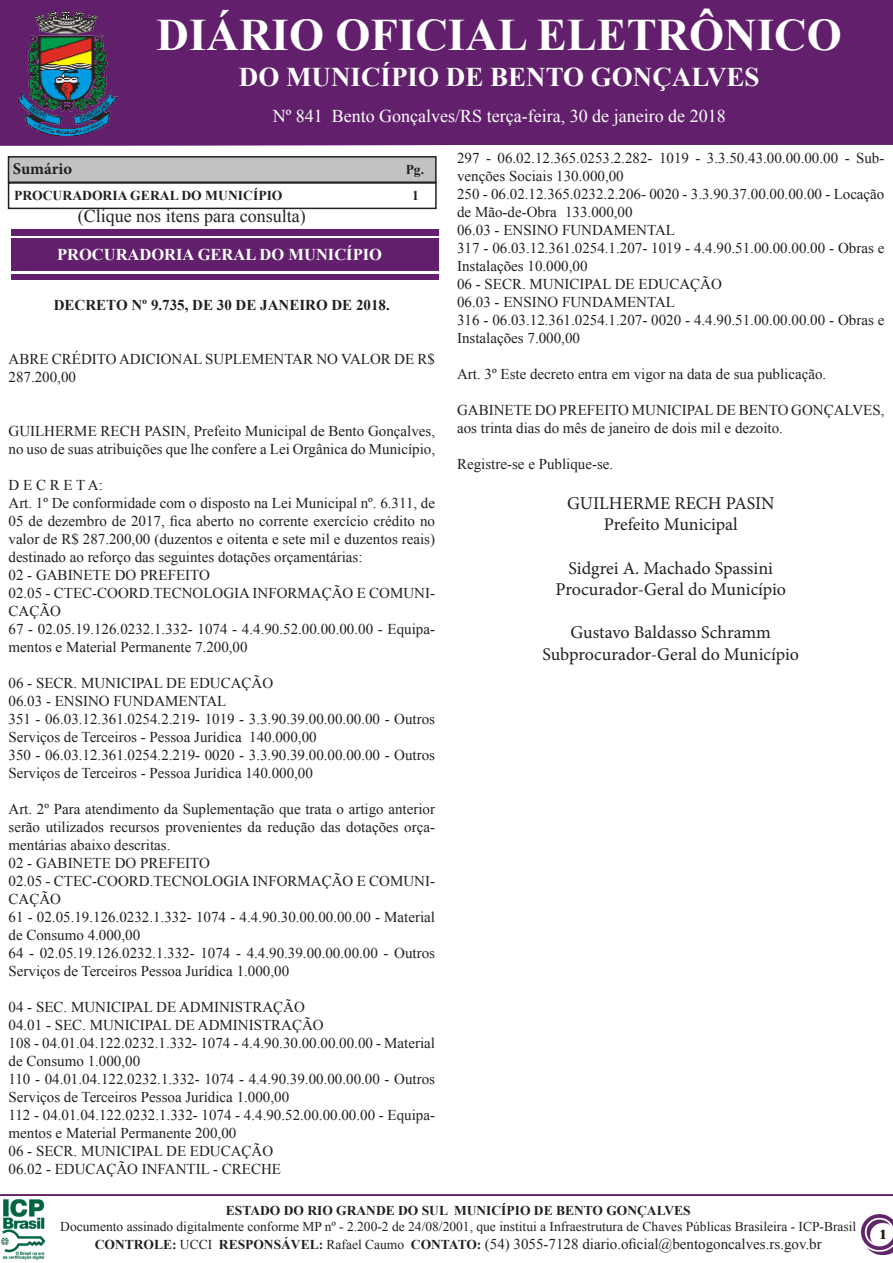
<style>
.page{position:relative;width:893px;height:1263px;background:#fff}
.page>*{position:absolute;margin:0;border:0;box-sizing:border-box;transform-origin:0 0}
.t1{font:700 45px "Times New Roman";color:#fff}
.t2{font:700 27px "Times New Roman";color:#fff}
.t3{font:18px "Times New Roman";color:#fff}
.t4{font:18px "Minion Pro";color:#231f20}
.t5{font:18px "Times New Roman";color:#231f20}
.t6{font:700 16.5px "Times New Roman";color:#fff}
.t7{font:700 16.5px "Minion Pro";color:#231f20}
.t8{font:15px/18px "Times New Roman";color:#231f20}
.t9{font:700 15px "Times New Roman";color:#231f20}
.t10{font:700 13.65px "Times New Roman";color:#231f20}
.t11{font:13.5px "Times New Roman";color:#231f20}
.t12{font:700 13.5px "Times New Roman";color:#231f20}
.s1{font-weight:700;font-size:13.5px}
.s2{font-size:13.5px}
</style>
<div class="page">
<img style="left:0;top:1199px;width:46px;height:61px">
<div style="left:9px;top:157px;width:427px;height:25px;background:#c1c2c4"></div>
<div style="left:8px;top:156px;width:429px;height:27px;border:2px solid #231f20"></div>
<div style="left:8px;top:182px;width:429px;height:27px;border:2px solid #231f20"></div>
<div style="left:12px;top:230px;width:427px;height:50px;background:#62206c"></div>
<hr style="left:12px;top:236px;width:427px;height:2px;background:#fff">
<hr style="left:0;top:271px;width:440px;height:2px;background:#fff">
<img style="left:862px;top:1214px;width:31px;height:41px">
<div style="left:0;top:0;width:893px;height:146px;background:#62206c"></div>
<hr style="left:0;top:1194px;width:893px;height:2px;background:#62206c">
<img style="left:18px;top:11px;width:100px;height:125px">
<p class="t1" style="left:157px;top:4px;width:687px">DIÁRIO OFICIAL ELETRÔNICO</p>
<p class="t2" style="left:239px;top:58px;width:522px">DO MUNICÍPIO DE BENTO GONÇALVES</p>
<p class="t3" style="left:273px;top:104px;width:454px">Nº 841 Bento Gonçalves/RS terça-feira, 30 de janeiro de 2018</p>
<p class="t3" style="left:265px;top:104px;width:469px">Nº 472 Bento Gonçalves/RS Quarta-feira, 10 de Agosto de 2016</p>
<p class="t3" style="left:270px;top:104px;width:226px">Nº 476 Bento Gonçalves/RS T</p>
<p class="t3" style="left:571px;top:104px;width:19px">16</p>
<p class="t3" style="left:614px;top:104px;width:115px">Agosto de 2016</p>
<p class="t7" style="left:13px;top:157px;width:61px">Sumário</p>
<p class="t12" style="left:406px;top:160px;width:20px">Pg.</p>
<p class="t10" style="left:14px;top:186px;width:270px">PROCURADORIA GERAL DO MUNICÍPIO</p>
<p class="t10" style="left:412px;top:186px;width:8px">1</p>
<p class="t5" style="left:78px;top:203px;width:229px">(Clique nos itens para consulta)</p>
<p class="t6" style="left:57px;top:243px;width:326px">PROCURADORIA GERAL DO MUNICÍPIO</p>
<p class="t9" style="left:54px;top:295px;width:337px">DECRETO Nº 9.735, DE 30 DE JANEIRO DE 2018.</p>
<p class="t8" style="left:9px;top:350px;width:428px">ABRE CRÉDITO ADICIONAL SUPLEMENTAR NO VALOR DE R$<br>287.200,00</p>
<p class="t8" style="left:9px;top:422px;width:428px">GUILHERME RECH PASIN, Prefeito Municipal de Bento Gonçalves, no uso de suas atribuições que lhe confere a Lei Orgânica do Município,</p>
<p class="t8" style="left:9px;top:476px;width:96px">D E C R E T A:</p>
<p class="t8" style="left:9px;top:494px;width:428px;text-align:justify">Art. 1º De conformidade com o disposto na Lei Municipal nº. 6.311, de 05 de dezembro de 2017, fica aberto no corrente exercício crédito no valor de R$ 287.200,00 (duzentos e oitenta e sete mil e duzentos reais) destinado ao reforço das seguintes dotações orçamentárias:</p>
<p class="t8" style="left:9px;top:566px;width:203px">02 - GABINETE DO PREFEITO</p>
<p class="t8" style="left:9px;top:584px;width:428px">02.05 - CTEC-COORD.TECNOLOGIA INFORMAÇÃO E COMUNI-<br>CAÇÃO</p>
<p class="t8" style="left:9px;top:620px;width:428px">67 - 02.05.19.126.0232.1.332- 1074 - 4.4.90.52.00.00.00.00 - Equipa&shy;mentos e Material Permanente 7.200,00</p>
<p class="t8" style="left:9px;top:674px;width:266px">06 - SECR. MUNICIPAL DE EDUCAÇÃO</p>
<p class="t8" style="left:9px;top:692px;width:219px">06.03 - ENSINO FUNDAMENTAL</p>
<p class="t8" style="left:9px;top:710px;width:428px">351 - 06.03.12.361.0254.2.219- 1019 - 3.3.90.39.00.00.00.00 - Outros<br>Serviços de Terceiros - Pessoa Jurídica 140.000,00</p>
<p class="t8" style="left:9px;top:746px;width:428px">350 - 06.03.12.361.0254.2.219- 0020 - 3.3.90.39.00.00.00.00 - Outros<br>Serviços de Terceiros - Pessoa Jurídica 140.000,00</p>
<p class="t8" style="left:9px;top:800px;width:428px;text-align:justify">Art. 2º Para atendimento da Suplementação que trata o artigo anterior serão utilizados recursos provenientes da redução das dotações orça&shy;mentárias abaixo descritas.</p>
<p class="t8" style="left:9px;top:854px;width:203px">02 - GABINETE DO PREFEITO</p>
<p class="t8" style="left:9px;top:872px;width:428px">02.05 - CTEC-COORD.TECNOLOGIA INFORMAÇÃO E COMUNI-<br>CAÇÃO</p>
<p class="t8" style="left:9px;top:908px;width:428px">61 - 02.05.19.126.0232.1.332- 1074 - 4.4.90.30.00.00.00.00 - Material de Consumo 4.000,00</p>
<p class="t8" style="left:9px;top:944px;width:428px">64 - 02.05.19.126.0232.1.332- 1074 - 4.4.90.39.00.00.00.00 - Outros<br>Serviços de Terceiros Pessoa Jurídica 1.000,00</p>
<p class="t8" style="left:9px;top:998px;width:298px">04 - SEC. MUNICIPAL DE ADMINISTRAÇÃO</p>
<p class="t8" style="left:9px;top:1016px;width:317px">04.01 - SEC. MUNICIPAL DE ADMINISTRAÇÃO</p>
<p class="t8" style="left:9px;top:1034px;width:428px">108 - 04.01.04.122.0232.1.332- 1074 - 4.4.90.30.00.00.00.00 - Material de Consumo 1.000,00</p>
<p class="t8" style="left:9px;top:1070px;width:428px">110 - 04.01.04.122.0232.1.332- 1074 - 4.4.90.39.00.00.00.00 - Outros<br>Serviços de Terceiros Pessoa Jurídica 1.000,00</p>
<p class="t8" style="left:9px;top:1106px;width:428px">112 - 04.01.04.122.0232.1.332- 1074 - 4.4.90.52.00.00.00.00 - Equipa&shy;mentos e Material Permanente 200,00</p>
<p class="t8" style="left:9px;top:1142px;width:266px">06 - SECR. MUNICIPAL DE EDUCAÇÃO</p>
<p class="t8" style="left:9px;top:1160px;width:274px">06.02 - EDUCAÇÃO INFANTIL - CRECHE</p>
<p class="t8" style="left:457px;top:149px;width:429px">297 - 06.02.12.365.0253.2.282- 1019 - 3.3.50.43.00.00.00.00 - Sub&shy;venções Sociais 130.000,00</p>
<p class="t8" style="left:457px;top:185px;width:429px">250 - 06.02.12.365.0232.2.206- 0020 - 3.3.90.37.00.00.00.00 - Locação de Mão-de-Obra 133.000,00</p>
<p class="t8" style="left:457px;top:221px;width:219px">06.03 - ENSINO FUNDAMENTAL</p>
<p class="t8" style="left:457px;top:239px;width:429px">317 - 06.03.12.361.0254.1.207- 1019 - 4.4.90.51.00.00.00.00 - Obras e<br>Instalações 10.000,00</p>
<p class="t8" style="left:457px;top:275px;width:266px">06 - SECR. MUNICIPAL DE EDUCAÇÃO</p>
<p class="t8" style="left:457px;top:293px;width:219px">06.03 - ENSINO FUNDAMENTAL</p>
<p class="t8" style="left:457px;top:311px;width:429px">316 - 06.03.12.361.0254.1.207- 0020 - 4.4.90.51.00.00.00.00 - Obras e<br>Instalações 7.000,00</p>
<p class="t8" style="left:457px;top:365px;width:371px">Art. 3º Este decreto entra em vigor na data de sua publicação.</p>
<p class="t8" style="left:457px;top:401px;width:429px">GABINETE DO PREFEITO MUNICIPAL DE BENTO GONÇALVES, aos trinta dias do mês de janeiro de dois mil e dezoito.</p>
<p class="t8" style="left:457px;top:455px;width:158px">Registre-se e Publique-se.</p>
<p class="t4" style="left:567px;top:491px;width:209px">GUILHERME RECH PASIN</p>
<p class="t4" style="left:604px;top:513px;width:136px">Prefeito Municipal</p>
<p class="t4" style="left:568px;top:556px;width:206px">Sidgrei A. Machado Spassini</p>
<p class="t4" style="left:555px;top:577px;width:232px">Procurador-Geral do Município</p>
<p class="t4" style="left:571px;top:621px;width:202px">Gustavo Baldasso Schramm</p>
<p class="t4" style="left:542px;top:642px;width:258px">Subprocurador-Geral do Município</p>
<p class="t12" style="left:226px;top:1201px;width:466px">ESTADO DO RIO GRANDE DO SUL MUNICÍPIO DE BENTO GONÇALVES</p>
<p class="t11" style="left:60px;top:1218px;width:797px">Documento assinado digitalmente conforme MP nº - 2.200-2 de 24/08/2001, que institui a Infraestrutura de Chaves Públicas Brasileira - ICP-Brasil</p>
<p class="t8" style="left:95px;top:1235px;width:728px"><span class="s1">CONTROLE:</span> <span class="s2">UCCI</span> <span class="s1">RESPONSÁVEL:</span> <span class="s2">Rafael Caumo</span> <span class="s1">CONTATO:</span> (54) 3055-7128 diario.oficial@bentogoncalves.rs.gov.br</p>
<p class="t12" style="left:880px;top:1225px;width:8px">1</p>
</div>
